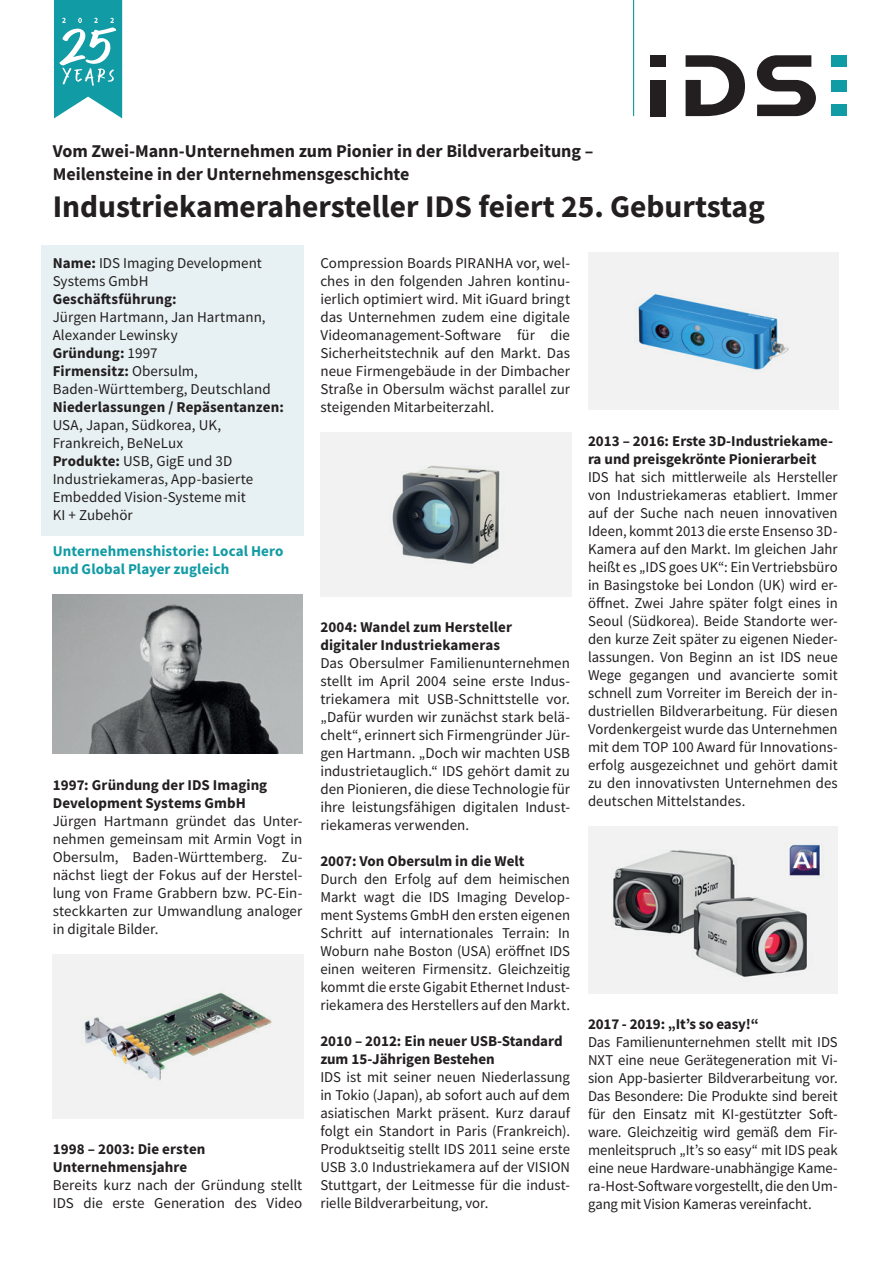
<style>
.page{position:relative;width:893px;height:1263px;background:#fff}
.page>*{position:absolute;margin:0;border:0;box-sizing:border-box;transform-origin:0 0}
.t1{font:700 31.5px "Source Sans Pro";color:#231f20}
.t2{font:700 18px/22.5px "Source Sans Pro";color:#231f20}
.t3{font:15px/18px "Source Sans Pro";color:#231f20;text-align:justify}
.t4{font:700 15px/18px "Source Sans Pro";color:#231f20}
.t5{font:700 15px/18px "Source Sans Pro";letter-spacing:.005em;color:#119ba4}
.s1{font-weight:700}
</style>
<div class="page">
<div style="left:41px;top:245px;width:263px;height:291px;background:#e7f1f3"></div>
<img style="left:53px;top:595px;width:249px;height:159px">
<img style="left:53px;top:955px;width:251px;height:163px">
<img style="left:320px;top:433px;width:251px;height:163px">
<img style="left:588px;top:253px;width:251px;height:157px">
<img style="left:588px;top:827px;width:250px;height:166px">
<hr style="left:633px;top:0;width:1px;height:116px;background:#119ba4">
<div style="left:651px;top:80px;width:15px;height:36px;background:#231f20"></div>
<div style="left:651px;top:55px;width:15px;height:12px;background:#231f20"></div>
<svg style="left:686px;top:55px;width:59px;height:61px"></svg>
<div style="left:831px;top:55px;width:15px;height:12px;background:#119ba4"></div>
<div style="left:831px;top:80px;width:15px;height:11px;background:#119ba4"></div>
<div style="left:831px;top:105px;width:15px;height:11px;background:#119ba4"></div>
<svg style="left:757px;top:55px;width:59px;height:61px"></svg>
<svg style="left:54px;top:0;width:68px;height:118px"></svg>
<p class="t2" style="left:53px;top:140px;width:542px">Vom Zwei-Mann-Unternehmen zum Pionier in der Bildverarbeitung –<br>Meilensteine in der Unternehmensgeschichte</p>
<h1 class="t1" style="left:53px;top:186px;width:714px">Industriekamerahersteller IDS feiert 25. Geburtstag</h1>
<p class="t3" style="left:53px;top:254px;width:211px"><span class="s1">Name:</span> IDS Imaging Development<br>Systems GmbH</p>
<p class="t4" style="left:53px;top:290px;width:126px">Geschäftsführung:</p>
<p class="t3" style="left:53px;top:308px;width:219px;text-align:left">Jürgen Hartmann, Jan Hartmann,<br>Alexander Lewinsky<br><span class="s1">Gründung:</span> 1997<br><span class="s1">Firmensitz:</span> Obersulm,<br>Baden-Württemberg, Deutschland</p>
<p class="t4" style="left:53px;top:398px;width:233px">Niederlassungen / Repäsentanzen:</p>
<p class="t3" style="left:53px;top:416px;width:202px;text-align:left">USA, Japan, Südkorea, UK,<br>Frankreich, BeNeLux<br><span class="s1">Produkte:</span> USB, GigE und 3D<br>Industriekameras, App-basierte<br>Embedded Vision-Systeme mit<br>KI + Zubehör</p>
<p class="t5" style="left:53px;top:542px;width:232px">Unternehmenshistorie: Local Hero und Global Player zugleich</p>
<p class="t3" style="left:320px;top:254px;width:251px">Compression Boards PIRANHA vor, wel&shy;ches in den folgenden Jahren kontinu&shy;ierlich optimiert wird. Mit iGuard bringt das Unternehmen zudem eine digitale Videomanagement-Software für die Sicherheitstechnik auf den Markt. Das neue Firmengebäude in der Dimbacher Straße in Obersulm wächst parallel zur steigenden Mitarbeiterzahl.</p>
<p class="t4" style="left:588px;top:431px;width:247px">2013 – 2016: Erste 3D-Industriekame&shy;ra und preisgekrönte Pionierarbeit</p>
<p class="t3" style="left:588px;top:468px;width:251px">IDS hat sich mittlerweile als Hersteller von Industriekameras etabliert. Immer auf der Suche nach neuen innovativen Ideen, kommt 2013 die erste Ensenso 3D-Kamera auf den Markt. Im gleichen Jahr heißt es „IDS goes UK“: Ein Vertriebsbüro in Basingstoke bei London (UK) wird er&shy;öffnet. Zwei Jahre später folgt eines in Seoul (Südkorea). Beide Standorte wer&shy;den kurze Zeit später zu eigenen Nieder&shy;lassungen. Von Beginn an ist IDS neue Wege gegangen und avancierte somit schnell zum Vorreiter im Bereich der in&shy;dustriellen Bildverarbeitung. Für diesen Vordenkergeist wurde das Unternehmen mit dem TOP 100 Award für Innovations&shy;erfolg ausgezeichnet und gehört damit zu den innovativsten Unternehmen des deutschen Mittelstandes.</p>
<p class="t4" style="left:320px;top:618px;width:193px">2004: Wandel zum Hersteller digitaler Industriekameras</p>
<p class="t3" style="left:320px;top:654px;width:251px">Das Obersulmer Familienunternehmen stellt im April 2004 seine erste Indus&shy;triekamera mit USB-Schnittstelle vor. „Dafür wurden wir zunächst stark belä&shy;chelt“, erinnert sich Firmengründer Jür&shy;gen Hartmann. „Doch wir machten USB industrietauglich.“ IDS gehört damit zu den Pionieren, die diese Technologie für ihre leistungsfähigen digitalen Indust&shy;riekameras verwenden.</p>
<p class="t4" style="left:320px;top:852px;width:206px">2007: Von Obersulm in die Welt</p>
<p class="t3" style="left:320px;top:870px;width:251px">Durch den Erfolg auf dem heimischen Markt wagt die IDS Imaging Develop&shy;ment Systems GmbH den ersten eigenen Schritt auf internationales Terrain: In Woburn nahe Boston (USA) eröffnet IDS einen weiteren Firmensitz. Gleichzeitig kommt die erste Gigabit Ethernet Indust&shy;riekamera des Herstellers auf den Markt.</p>
<p class="t4" style="left:320px;top:1032px;width:244px">2010 – 2012: Ein neuer USB-Standard zum 15-Jährigen Bestehen</p>
<p class="t3" style="left:320px;top:1068px;width:251px">IDS ist mit seiner neuen Niederlassung in Tokio (Japan), ab sofort auch auf dem asiatischen Markt präsent. Kurz darauf folgt ein Standort in Paris (Frankreich).<br>Produktseitig stellt IDS 2011 seine erste USB 3.0 Industriekamera auf der VISION Stuttgart, der Leitmesse für die indust&shy;rielle Bildverarbeitung, vor.</p>
<p class="t4" style="left:53px;top:776px;width:216px">1997: Gründung der IDS Imaging<br>Development Systems GmbH</p>
<p class="t3" style="left:53px;top:812px;width:251px">Jürgen Hartmann gründet das Unter&shy;nehmen gemeinsam mit Armin Vogt in Obersulm, Baden-Württemberg. Zu&shy;nächst liegt der Fokus auf der Herstel&shy;lung von Frame Grabbern bzw. PC-Ein&shy;steckkarten zur Umwandlung analoger in digitale Bilder.</p>
<p class="t4" style="left:588px;top:1015px;width:172px">2017 - 2019: „It’s so easy!“</p>
<p class="t3" style="left:588px;top:1033px;width:251px">Das Familienunternehmen stellt mit IDS NXT eine neue Gerätegeneration mit Vi&shy;sion App-basierter Bildverarbeitung vor.<br>Das Besondere: Die Produkte sind bereit für den Einsatz mit KI-gestützter Soft&shy;ware. Gleichzeitig wird gemäß dem Fir&shy;menleitspruch „It’s so easy“ mit IDS peak eine neue Hardware-unabhängige Kame&shy;ra-Host-Software vorgestellt, die den Um&shy;gang mit Vision Kameras vereinfacht.</p>
<p class="t4" style="left:53px;top:1140px;width:154px">1998 – 2003: Die ersten<br>Unternehmensjahre</p>
<p class="t3" style="left:53px;top:1176px;width:251px">Bereits kurz nach der Gründung stellt<br>IDS die erste Generation des Video</p>
</div>
